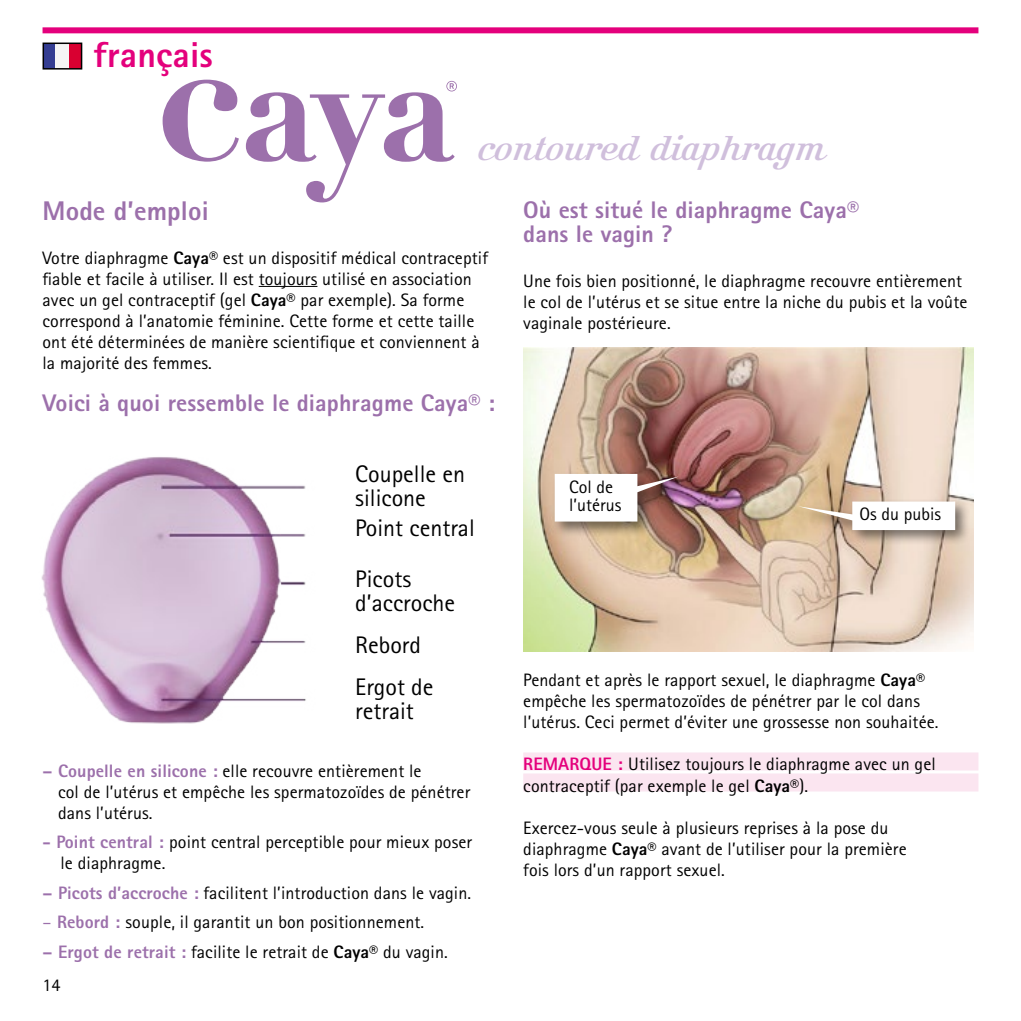
<style>
.page{position:relative;width:1021px;height:1021px;background:#fff}
.page>*{position:absolute;margin:0;border:0;box-sizing:border-box;transform-origin:0 0}
.t1{font:36px "Kursivschrift Liegend";color:#d0bfdc}
.t2{font:800 36px "Rotis Sans Serif Pro";letter-spacing:.005em;color:#e4007c}
.t3{font:800 27px "Rotis Sans Serif Pro";letter-spacing:.005em;color:#9c70ab}
.t4{font:800 24px/24px "Rotis Sans Serif Pro";letter-spacing:.005em;color:#9c70ab}
.t5{font:24px/42px "Rotis Sans Serif Pro";color:#000}
.t6{font:18px/21px "Rotis Sans Serif Pro";letter-spacing:.005em;color:#000}
.s1{font-weight:800}
.s2{font-weight:800;color:#9c70ab}
.s3{color:#9c70ab}
.s4{font-weight:800;color:#e4007c}
</style>
<div class="page">
<hr style="left:259px;top:286px;width:58px;height:1px;background:#000">
<div style="left:523px;top:752px;width:455px;height:18px;background:#fbe5f0"></div>
<div style="left:523px;top:773px;width:455px;height:18px;background:#fbe5f0"></div>
<img style="left:523px;top:348px;width:450px;height:303px">
<div style="left:552px;top:471px;width:139px;height:66px;background:#000;opacity:.5"></div>
<svg style="left:554px;top:474px;width:125px;height:47px"></svg>
<div style="left:797px;top:498px;width:174px;height:46px;background:#000;opacity:.5"></div>
<svg style="left:798px;top:501px;width:157px;height:29px"></svg>
<div style="left:43px;top:27px;width:935px;height:6px;background:#e4007c"></div>
<svg style="left:163px;top:80px;width:76px;height:82px"></svg>
<svg style="left:246px;top:81px;width:211px;height:121px"></svg>
<div style="left:43px;top:43px;width:13px;height:26px;background:#343d92"></div>
<div style="left:56px;top:43px;width:13px;height:26px;background:#f5f5f5"></div>
<div style="left:69px;top:43px;width:13px;height:26px;background:#d90031"></div>
<div style="left:43px;top:43px;width:39px;height:27px;border:2px solid #000"></div>
<img style="left:41px;top:457px;width:265px;height:267px">
<h1 class="t2" style="left:94px;top:32px;width:121px">français</h1>
<h1 class="t1" style="left:478px;top:128px;width:348px">contoured diaphragm</h1>
<h2 class="t3" style="left:43px;top:194px;width:168px">Mode d’emploi</h2>
<p class="t6" style="left:43px;top:247px;width:447px">Votre diaphragme <span class="s1">Caya®</span> est un dispositif médical contraceptif fiable et facile à utiliser. Il est toujours utilisé en association avec un gel contraceptif (gel <span class="s1">Caya®</span> par exemple). Sa forme correspond à l’anatomie féminine. Cette forme et cette taille ont été déterminées de manière scientifique et conviennent à la majorité des femmes.</p>
<h3 class="t4" style="left:43px;top:390px;width:454px">Voici à quoi ressemble le diaphragme Caya® :</h3>
<h3 class="t5" style="left:355px;top:462px;width:111px;line-height:24px">Coupelle en silicone</h3>
<h3 class="t5" style="left:355px;top:503px;width:121px;line-height:50.4px">Point central<br>Picots</h3>
<h3 class="t5" style="left:355px;top:582px;width:101px">d’accroche<br>Rebord<br>Ergot de</h3>
<h3 class="t5" style="left:355px;top:690px;width:60px">retrait</h3>
<p class="t6" style="left:58px;top:760px;width:414px;text-indent:-16px"><span class="s2">– Coupelle en silicone :</span> elle recouvre entièrement le<br>col de l’utérus et empêche les spermatozoïdes de pénétrer dans l’utérus.</p>
<p class="t6" style="left:61px;top:831px;width:413px;text-indent:-18px"><span class="s2">- Point central :</span> point central perceptible pour mieux poser le diaphragme.</p>
<p class="t6" style="left:43px;top:882px;width:430px"><span class="s2">– Picots d’accroche :</span> facilitent l’introduction dans le vagin.</p>
<p class="t6" style="left:43px;top:911px;width:383px"><span class="s3">–</span> <span class="s2">Rebord :</span> souple, il garantit un bon positionnement.</p>
<p class="t6" style="left:43px;top:941px;width:407px"><span class="s2">– Ergot de retrait :</span> facilite le retrait de <span class="s1">Caya®</span> du vagin.</p>
<p class="t6" style="left:43px;top:974px;width:20px">14</p>
<h3 class="t4" style="left:523px;top:198px;width:337px">Où est situé le diaphragme Caya® dans le vagin ?</h3>
<p class="t6" style="left:523px;top:271px;width:445px">Une fois bien positionné, le diaphragme recouvre entièrement le col de l’utérus et se situe entre la niche du pubis et la voûte vaginale postérieure.</p>
<p class="t6" style="left:569px;top:478px;width:54px;line-height:18px">Col de l’utérus</p>
<p class="t6" style="left:859px;top:504px;width:83px">Os du pubis</p>
<p class="t6" style="left:523px;top:670px;width:417px">Pendant et après le rapport sexuel, le diaphragme <span class="s1">Caya® </span>empêche les spermatozoïdes de pénétrer par le col dans l’utérus. Ceci permet d’éviter une grossesse non souhaitée.</p>
<p class="t6" style="left:523px;top:754px;width:414px"><span class="s4">REMARQUE :</span> Utilisez toujours le diaphragme avec un gel contraceptif (par exemple le gel <span class="s1">Caya®</span>).</p>
<p class="t6" style="left:523px;top:817px;width:385px">Exercez-vous seule à plusieurs reprises à la pose du diaphragme <span class="s1">Caya®</span> avant de l’utiliser pour la première fois lors d’un rapport sexuel.</p>
</div>
